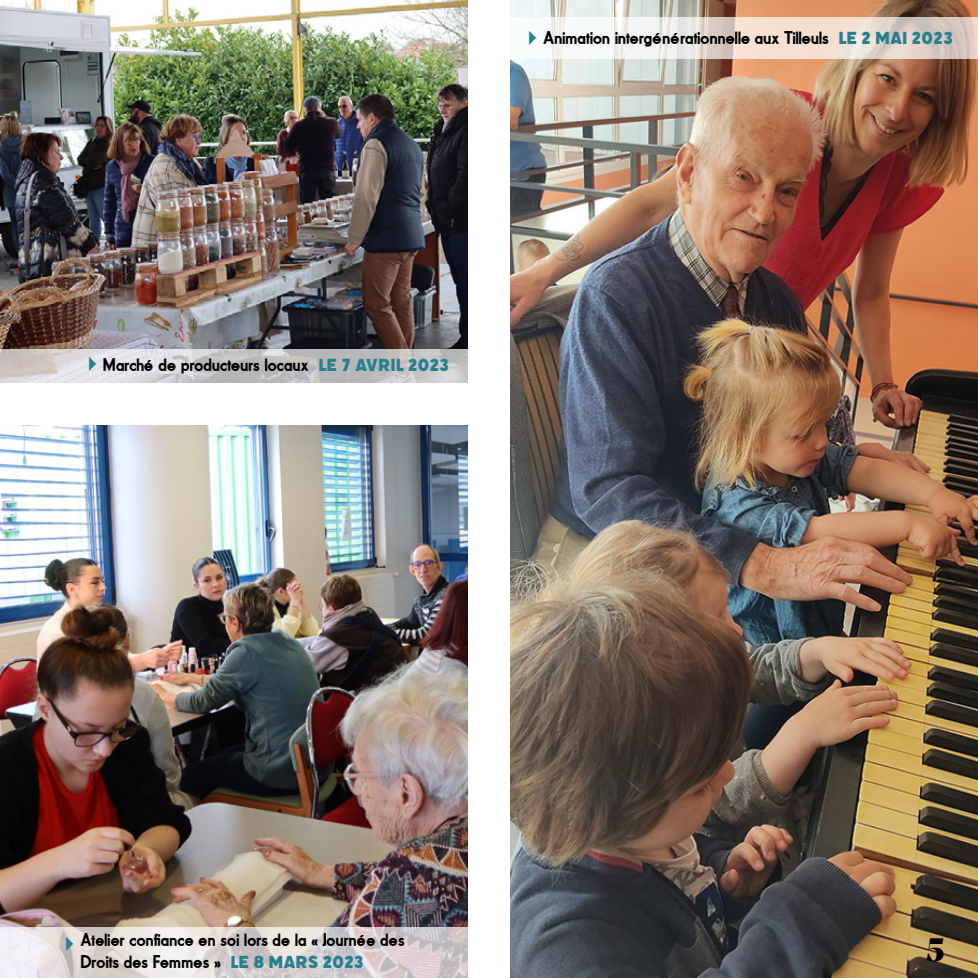
<style>
.page{position:relative;width:978px;height:978px;background:#fff}
.page>*{position:absolute;margin:0;border:0;box-sizing:border-box;transform-origin:0 0}
.t1{font:31.5px "Bely Display";color:#000}
.t2{font:19.5px "Filicudi Solid";color:#2a7f8f}
.t3{font:18px/21.6px "Fundamental Brigade Schwer";color:#000}
.s1{font-family:"Filicudi Solid";font-size:19.5px;color:#2a7f8f}
</style>
<div class="page">
<img style="left:0;top:0;width:468px;height:349px">
<img style="left:0;top:425px;width:468px;height:502px">
<svg style="left:0;top:927px;width:468px;height:51px"></svg>
<hr style="left:0;top:498px;width:1px;height:34px;background:#fff">
<img style="left:510px;top:0;width:468px;height:978px">
<svg style="left:510px;top:17px;width:468px;height:42px"></svg>
<svg style="left:0;top:349px;width:468px;height:34px"></svg>
<svg style="left:529px;top:30px;width:7px;height:15px"></svg>
<svg style="left:89px;top:356px;width:7px;height:15px"></svg>
<svg style="left:66px;top:936px;width:7px;height:15px"></svg>
<p class="t3" style="left:544px;top:27px;width:343px">Animation intergénérationnelle aux Tilleuls <span class="s1">LE 2 MAI</span></p>
<p class="t2" style="left:912px;top:27px;width:42px">2023</p>
<p class="t3" style="left:103px;top:353px;width:347px">Marché de producteurs locaux <span class="s1">LE 7 AVRIL 2023</span></p>
<p class="t3" style="left:81px;top:929px;width:325px">Atelier confiance en soi lors de la « Journée des<br>Droits des Femmes » <span class="s1">LE 8 MARS</span></p>
<p class="t2" style="left:323px;top:950px;width:42px">2023</p>
<h1 class="t1" style="left:927px;top:924px;width:19px">5</h1>
</div>
